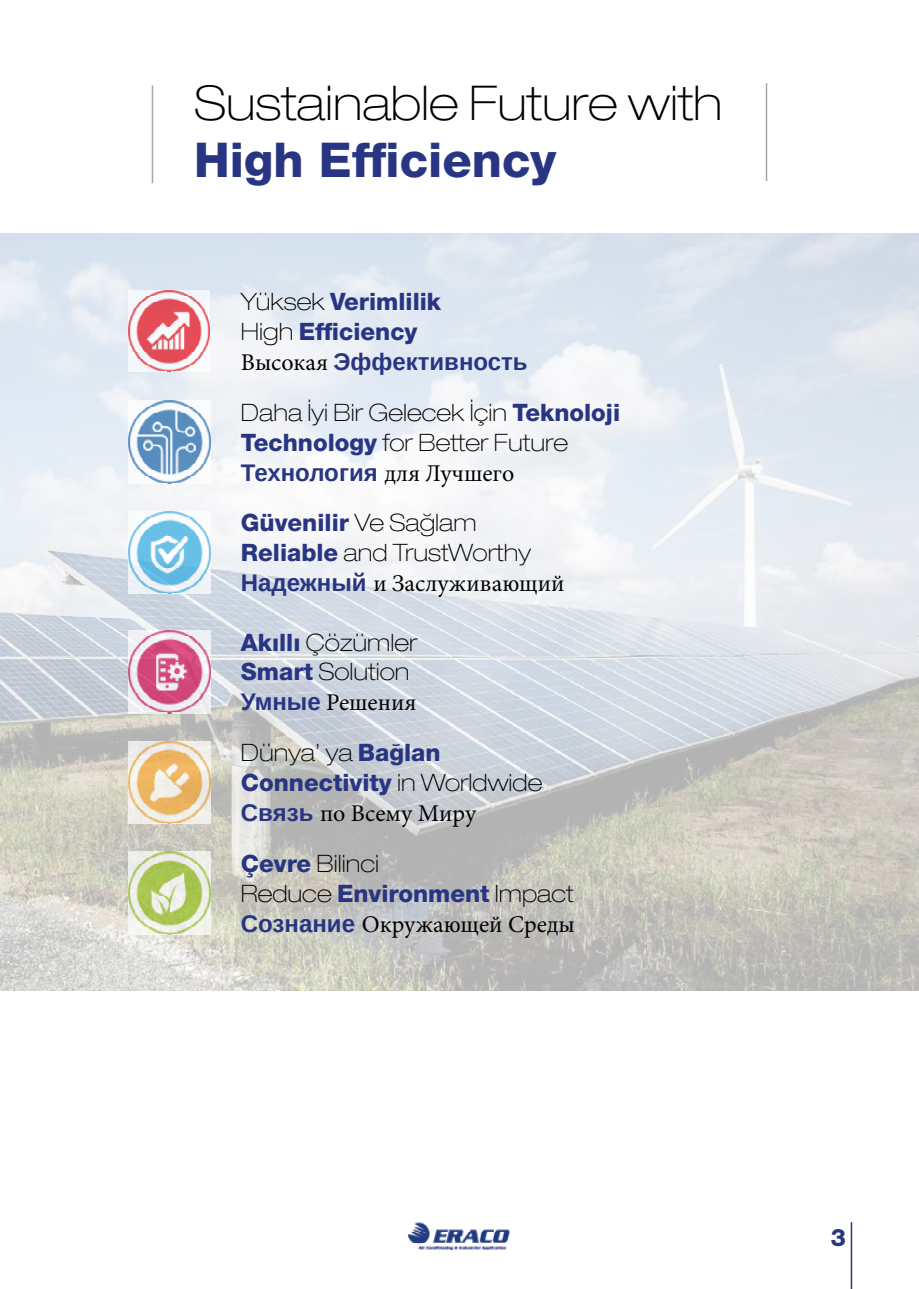
<style>
.page{position:relative;width:919px;height:1289px;background:#fff}
.page>*{position:absolute;margin:0;border:0;box-sizing:border-box;transform-origin:0 0}
.t1{font:100 expanded 48px "Helvetica Neue LT Pro";color:#000}
.t2{font:800 48px "Helvetica Neue LT Std";color:#283583}
.t3{font:100 expanded 24px/29.7px "Helvetica Neue LT Pro";color:#000}
.t4{font:24px "Minion Pro";color:#000}
.t5{font:800 24px/29.7px "Helvetica Neue LT Std";color:#283583}
.t6{font:700 24px "Arimo";color:#283583}
.t7{font:800 24px "Helvetica Neue LT Std";color:#273680}
.s1{font-family:"Helvetica Neue LT Pro";font-weight:100;font-stretch:expanded;color:#000}
.s2{font-family:"Minion Pro";font-weight:400;color:#000}
.s3{font-family:"Helvetica Neue LT Std";font-weight:800;font-stretch:normal;color:#283583}
.s4{font-family:"Arimo";font-weight:700;color:#283583}
</style>
<div class="page">
<hr style="left:850px;top:1222px;width:2px;height:66px;background:#283583">
<img style="left:408px;top:1222px;width:102px;height:28px">
<img style="left:0;top:234px;width:918px;height:756px">
<img style="left:128px;top:290px;width:82px;height:82px">
<img style="left:128px;top:401px;width:83px;height:83px">
<img style="left:128px;top:511px;width:83px;height:84px">
<img style="left:128px;top:630px;width:83px;height:84px">
<img style="left:128px;top:741px;width:83px;height:83px">
<img style="left:128px;top:851px;width:83px;height:84px">
<hr style="left:152px;top:85px;width:1px;height:98px;background:#a8a8a7">
<hr style="left:765px;top:83px;width:2px;height:98px;background:#a8a8a7">
<svg style="left:390px;top:742px;width:11px;height:4px"></svg>
<h1 class="t1" style="left:194px;top:74px;width:529px">Sustainable Future with</h1>
<h1 class="t2" style="left:194px;top:132px;width:363px">High Efficiency</h1>
<p class="t5" style="left:241px;top:287px;width:202px"><span class="s1">Yüksek</span> Verimlilik<br><span class="s1">High</span> Efficiency</p>
<p class="t6" style="left:241px;top:345px;width:288px"><span class="s2">Высокая</span> Эффективность</p>
<p class="t3" style="left:241px;top:397px;width:380px">Daha İyi Bir Gelecek İçin <span class="s3">Teknoloji<br>Technology</span> for Better Future</p>
<p class="t6" style="left:241px;top:456px;width:275px">Технология <span class="s2">для Лучшего</span></p>
<p class="t5" style="left:241px;top:508px;width:237px">Güvenilir <span class="s1">Ve Sağlam</span></p>
<p class="t3" style="left:241px;top:537px;width:291px"><span class="s3">Reliable</span> and TrustWorthy</p>
<p class="t4" style="left:241px;top:567px;width:325px"><span class="s4">Надежный</span> и Заслуживающий</p>
<p class="t3" style="left:241px;top:627px;width:178px"><span class="s3">Akıllı</span> Çözümler<br><span class="s3">Smart</span> Solution</p>
<p class="t4" style="left:241px;top:686px;width:177px"><span class="s4">Умные</span> Решения</p>
<p class="t3" style="left:241px;top:737px;width:201px">Dünya’ ya <span class="s3">Baglan</span></p>
<p class="t5" style="left:241px;top:767px;width:303px">Connectivity <span class="s1">in Worldwide</span></p>
<p class="t4" style="left:241px;top:797px;width:237px"><span class="s4">Связь</span> по Всему Миру</p>
<p class="t3" style="left:241px;top:848px;width:334px"><span class="s3">Çevre</span> Bilinci<br>Reduce <span class="s3">Environment</span> Impact</p>
<p class="t4" style="left:241px;top:907px;width:335px"><span class="s4">Сознание</span> Окружающей Среды</p>
<p class="t7" style="left:830px;top:1222px;width:17px">3</p>
</div>
